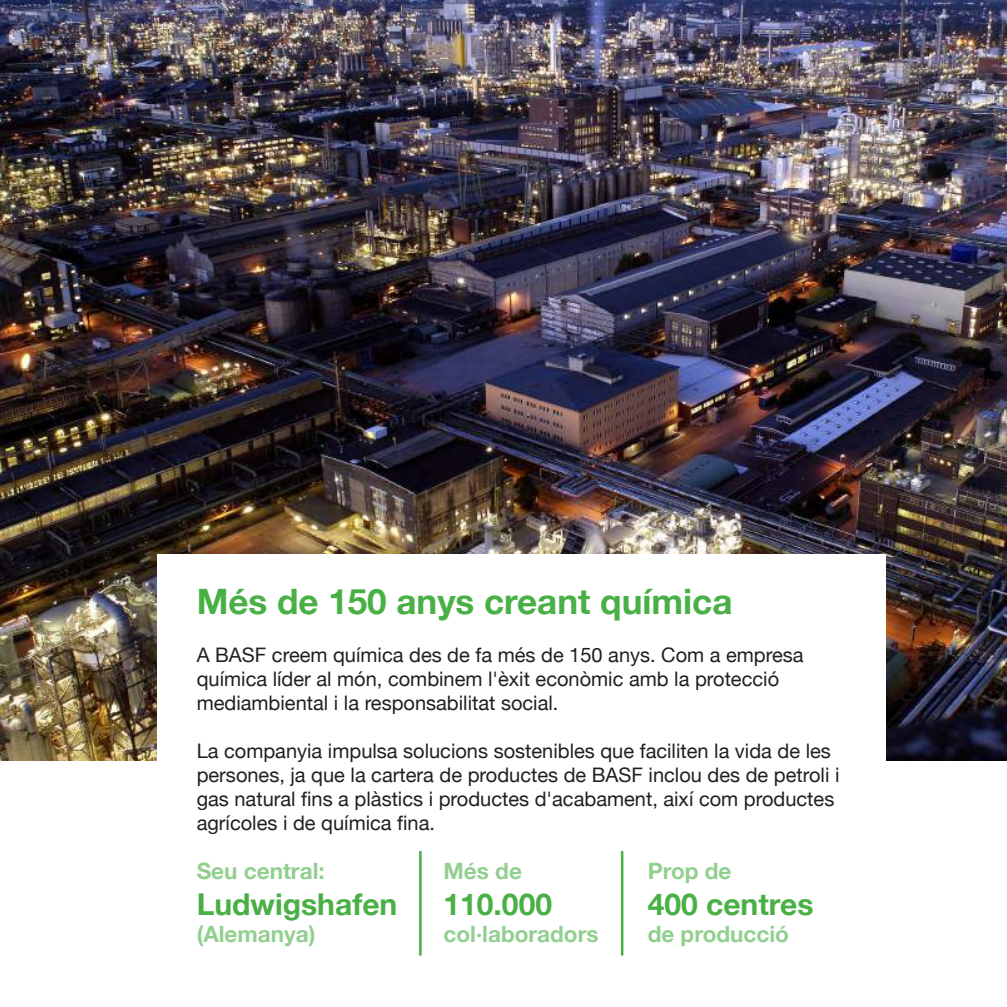
<style>
.page{position:relative;width:1007px;height:1007px;background:#fff}
.page>*{position:absolute;margin:0;border:0;box-sizing:border-box;transform-origin:0 0}
.t1{font:700 35px "Helvetica Neue";color:#49b045}
.t2{font:700 30px "Helvetica Neue";color:#49b045}
.t3{font:700 22.5px "Helvetica Neue";color:rgb(73 176 69/.6)}
.t4{font:20px/24px "Helvetica Neue";color:#231f20}
</style>
<div class="page">
<img style="left:0;top:0;width:1006px;height:760px">
<div style="left:157px;top:554px;width:728px;height:437px;background:#fff"></div>
<hr style="left:419px;top:850px;width:2px;height:105px;background:#49b045">
<hr style="left:620px;top:850px;width:3px;height:105px;background:#49b045">
<h1 class="t1" style="left:197px;top:574px;width:537px">Més de 150 anys creant química</h1>
<p class="t4" style="left:197px;top:644px;width:608px">A BASF creem química des de fa més de 150 anys. Com a empresa química líder al món, combinem l'èxit econòmic amb la protecció mediambiental i la responsabilitat social.</p>
<p class="t4" style="left:197px;top:740px;width:644px">La companyia impulsa solucions sostenibles que faciliten la vida de les persones, ja que la cartera de productes de BASF inclou des de petroli i gas natural fins a plàstics i productes d'acabament, així com productes agrícoles i de química fina.</p>
<p class="t3" style="left:197px;top:853px;width:129px">Seu central:</p>
<h2 class="t2" style="left:197px;top:880px;width:202px">Ludwigshafen</h2>
<p class="t3" style="left:197px;top:916px;width:120px">(Alemanya)</p>
<p class="t3" style="left:443px;top:853px;width:80px">Més de</p>
<h2 class="t2" style="left:443px;top:880px;width:110px">110.000</h2>
<p class="t3" style="left:443px;top:916px;width:156px">col·laboradors</p>
<p class="t3" style="left:647px;top:853px;width:85px">Prop de</p>
<h2 class="t2" style="left:647px;top:880px;width:167px">400 centres</h2>
<p class="t3" style="left:647px;top:916px;width:143px">de producció</p>
</div>
